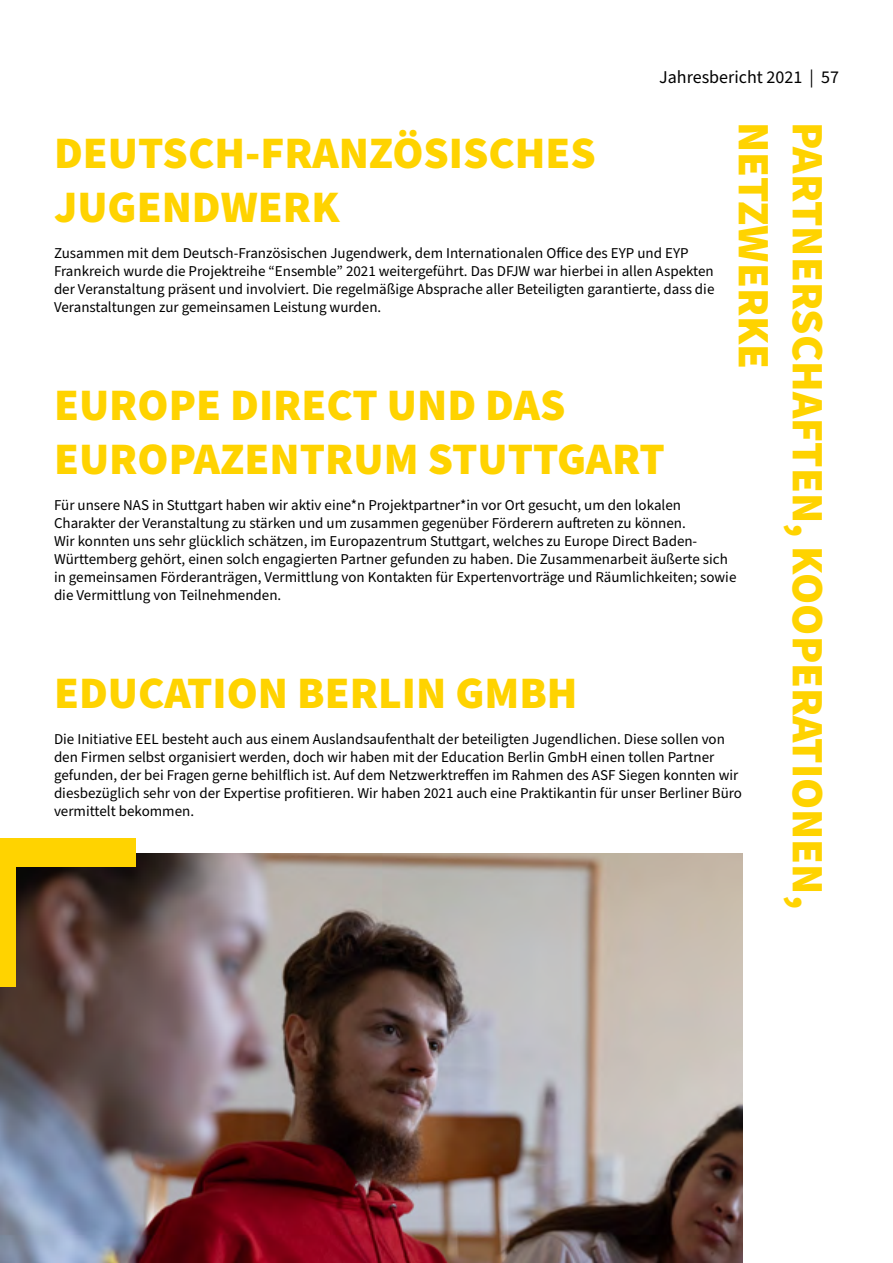
<style>
.page{position:relative;width:893px;height:1263px;background:#fff}
.page>*{position:absolute;margin:0;border:0;box-sizing:border-box;transform-origin:0 0}
.t1{font:900 45px/54px "Source Sans Pro";color:#ffd300}
.t2{font:18px "Source Sans Pro";color:#000}
.t3{font:15px/18px "Source Sans Pro";color:#000}
</style>
<div class="page">
<img style="left:0;top:853px;width:742px;height:410px">
<div style="left:0;top:838px;width:136px;height:29px;background:#ffd300"></div>
<div style="left:0;top:838px;width:16px;height:149px;background:#ffd300"></div>
<p class="t2" style="left:659px;top:65px;width:181px">Jahresbericht 2021 | 57</p>
<h1 class="t1" style="left:780px;top:122px;width:248px;rotate:90deg">NETZWERKE</h1>
<h1 class="t1" style="left:834px;top:122px;width:788px;rotate:90deg">PARTNERSCHAFTEN, KOOPERATIONEN,</h1>
<h1 class="t1" style="left:54px;top:127px;width:543px">DEUTSCH-FRANZÖSISCHES<br>JUGENDWERK</h1>
<p class="t3" style="left:54px;top:245px;width:662px">Zusammen mit dem Deutsch-Französischen Jugendwerk, dem Internationalen Office des EYP und EYP Frankreich wurde die Projektreihe “Ensemble” 2021 weitergeführt. Das DFJW war hierbei in allen Aspekten der Veranstaltung präsent und involviert. Die regelmäßige Absprache aller Beteiligten garantierte, dass die Veranstaltungen zur gemeinsamen Leistung wurden.</p>
<h1 class="t1" style="left:54px;top:379px;width:612px">EUROPE DIRECT UND DAS<br>EUROPAZENTRUM STUTTGART</h1>
<p class="t3" style="left:54px;top:497px;width:684px">Für unsere NAS in Stuttgart haben wir aktiv eine*n Projektpartner*in vor Ort gesucht, um den lokalen Charakter der Veranstaltung zu stärken und um zusammen gegenüber Förderern auftreten zu können.<br>Wir konnten uns sehr glücklich schätzen, im Europazentrum Stuttgart, welches zu Europe Direct Baden-Württemberg gehört, einen solch engagierten Partner gefunden zu haben. Die Zusammenarbeit äußerte sich in gemeinsamen Förderanträgen, Vermittlung von Kontakten für Expertenvorträge und Räumlichkeiten; sowie die Vermittlung von Teilnehmenden.</p>
<h1 class="t1" style="left:54px;top:667px;width:525px">EDUCATION BERLIN GMBH</h1>
<p class="t3" style="left:54px;top:731px;width:690px">Die Initiative EEL besteht auch aus einem Auslandsaufenthalt der beteiligten Jugendlichen. Diese sollen von den Firmen selbst organisiert werden, doch wir haben mit der Education Berlin GmbH einen tollen Partner gefunden, der bei Fragen gerne behilflich ist. Auf dem Netzwerktreffen im Rahmen des ASF Siegen konnten wir diesbezüglich sehr von der Expertise profitieren. Wir haben 2021 auch eine Praktikantin für unser Berliner Büro vermittelt bekommen.</p>
</div>
